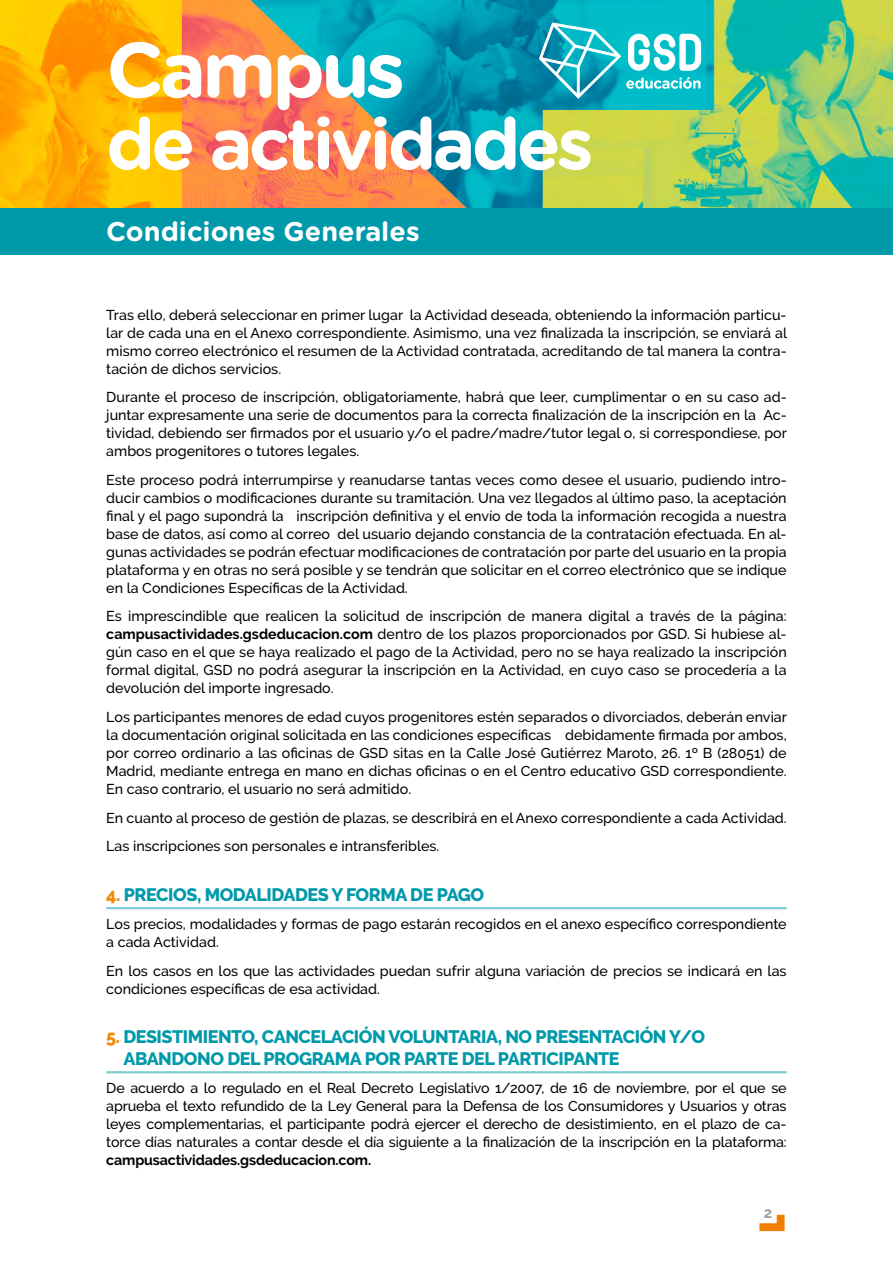
<style>
.page{position:relative;width:893px;height:1263px;background:#fff}
.page>*{position:absolute;margin:0;border:0;box-sizing:border-box;transform-origin:0 0}
.t1{font:700 78px "Gotham Rounded";letter-spacing:-.05em;color:#fff}
.t2{font:700 72px "Gotham Rounded";letter-spacing:-.05em;color:#fff}
.t3{font:700 27px "Gotham Rounded";color:#fff}
.t4{font:800 18px/21.6px "Raleway";letter-spacing:-.025em;color:#0099a9}
.t5{font:700 15px "Raleway";color:#9d9d9c}
.t6{font:500 14.25px/18px "Raleway";color:#000;text-align:justify}
.t7{font:700 14.25px "Raleway";letter-spacing:-.01em;color:#000}
.s1{font-weight:700}
.s2{color:#f28b00}
</style>
<div class="page">
<img style="left:0;top:0;width:893px;height:208px">
<div style="left:0;top:208px;width:893px;height:47px;background:#0099a9"></div>
<svg style="left:759px;top:1215px;width:26px;height:16px"></svg>
<svg style="left:539px;top:22px;width:162px;height:77px"></svg>
<hr style="left:106px;top:907px;width:681px;height:2px;background:#80ccd4">
<hr style="left:106px;top:1071px;width:681px;height:2px;background:#80ccd4">
<h1 class="t1" style="left:106px;top:13px;width:300px">Campus</h1>
<h2 class="t2" style="left:106px;top:91px;width:489px">de actividades</h2>
<h3 class="t3" style="left:106px;top:211px;width:315px">Condiciones Generales</h3>
<p class="t6" style="left:106px;top:306px;width:682px">Tras ello, deberá seleccionar en primer lugar la Actividad deseada, obteniendo la información particu&shy;lar de cada una en el Anexo correspondiente. Asimismo, una vez finalizada la inscripción, se enviará al mismo correo electrónico el resumen de la Actividad contratada, acreditando de tal manera la contra&shy;tación de dichos servicios.</p>
<p class="t6" style="left:106px;top:388px;width:682px">Durante el proceso de inscripción, obligatoriamente, habrá que leer, cumplimentar o en su caso ad&shy;juntar expresamente una serie de documentos para la correcta finalización de la inscripción en la Ac&shy;tividad, debiendo ser firmados por el usuario y/o el padre/madre/tutor legal o, si correspondiese, por ambos progenitores o tutores legales.</p>
<p class="t6" style="left:106px;top:471px;width:682px">Este proceso podrá interrumpirse y reanudarse tantas veces como desee el usuario, pudiendo intro&shy;ducir cambios o modificaciones durante su tramitación. Una vez llegados al último paso, la aceptación final y el pago supondrá la inscripción definitiva y el envío de toda la información recogida a nuestra base de datos, así como al correo del usuario dejando constancia de la contratación efectuada. En al&shy;gunas actividades se podrán efectuar modificaciones de contratación por parte del usuario en la propia plataforma y en otras no será posible y se tendrán que solicitar en el correo electrónico que se indique en la Condiciones Específicas de la Actividad.</p>
<p class="t6" style="left:106px;top:607px;width:682px">Es imprescindible que realicen la solicitud de inscripción de manera digital a través de la página: <span class="s1">campusactividades.gsdeducacion.com</span> dentro de los plazos proporcionados por GSD. Si hubiese al&shy;gún caso en el que se haya realizado el pago de la Actividad, pero no se haya realizado la inscripción formal digital, GSD no podrá asegurar la inscripción en la Actividad, en cuyo caso se procedería a la devolución del importe ingresado.</p>
<p class="t6" style="left:106px;top:708px;width:682px">Los participantes menores de edad cuyos progenitores estén separados o divorciados, deberán enviar la documentación original solicitada en las condiciones específicas debidamente firmada por ambos, por correo ordinario a las oficinas de GSD sitas en la Calle José Gutiérrez Maroto, 26. 1º B (28051) de Madrid, mediante entrega en mano en dichas oficinas o en el Centro educativo GSD correspondiente.<br>En caso contrario, el usuario no será admitido.</p>
<p class="t6" style="left:106px;top:803px;width:682px;line-height:28.7px">En cuanto al proceso de gestión de plazas, se describirá en el Anexo correspondiente a cada Actividad.<br>Las inscripciones son personales e intransferibles.</p>
<p class="t4" style="left:106px;top:884px;width:379px"><span class="s2">4.</span> PRECIOS, MODALIDADES Y FORMA DE PAGO</p>
<p class="t6" style="left:106px;top:915px;width:682px">Los precios, modalidades y formas de pago estarán recogidos en el anexo específico correspondiente a cada Actividad.</p>
<p class="t6" style="left:106px;top:962px;width:682px">En los casos en los que las actividades puedan sufrir alguna variación de precios se indicará en las condiciones específicas de esa actividad.</p>
<p class="t4" style="left:123px;top:1026px;width:583px;text-indent:-17px"><span class="s2">5.</span> DESISTIMIENTO, CANCELACIÓN VOLUNTARIA, NO PRESENTACIÓN Y/O<br>ABANDONO DEL PROGRAMA POR PARTE DEL PARTICIPANTE</p>
<p class="t6" style="left:106px;top:1079px;width:682px">De acuerdo a lo regulado en el Real Decreto Legislativo 1/2007, de 16 de noviembre, por el que se aprueba el texto refundido de la Ley General para la Defensa de los Consumidores y Usuarios y otras leyes complementarias, el participante podrá ejercer el derecho de desistimiento, en el plazo de ca&shy;torce días naturales a contar desde el día siguiente a la finalización de la inscripción en la plataforma:</p>
<p class="t7" style="left:106px;top:1152px;width:266px">campusactividades.gsdeducacion.com.</p>
<p class="t5" style="left:764px;top:1203px;width:10px">2</p>
</div>
